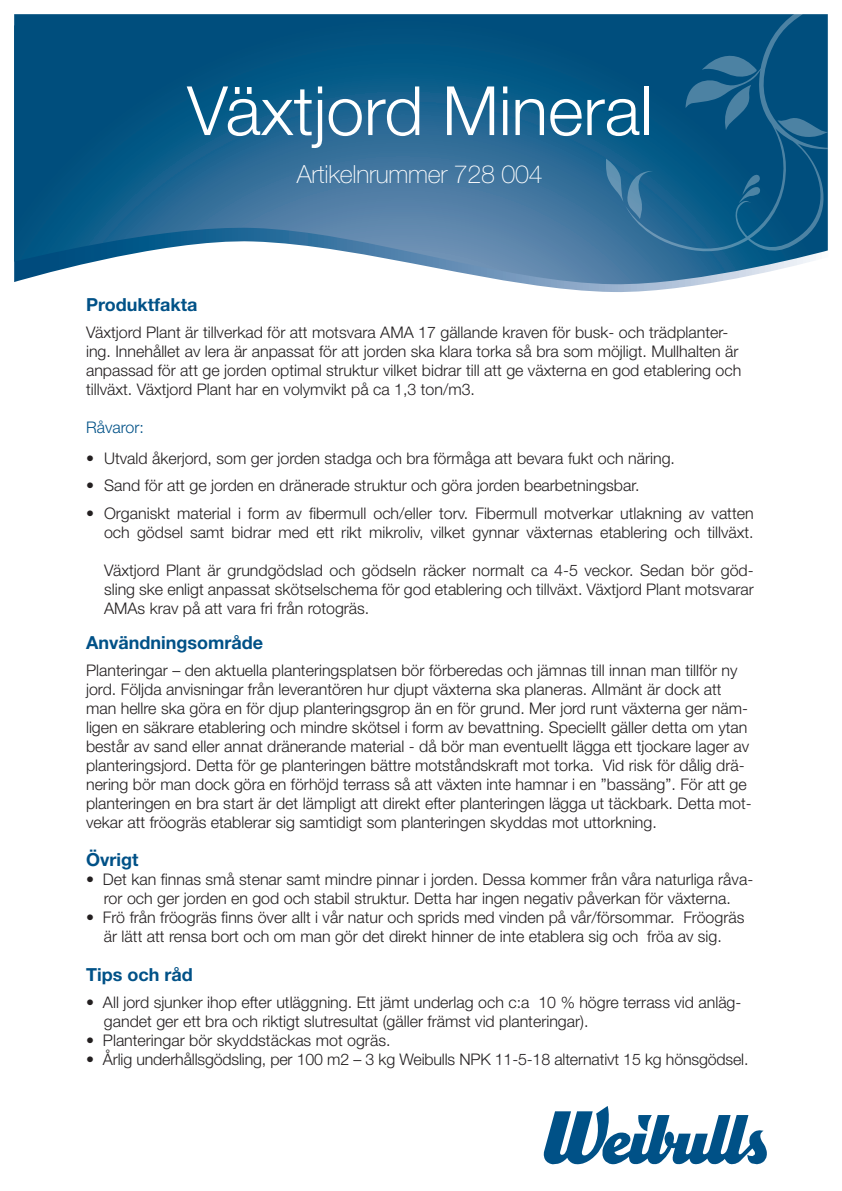
<style>
.page{position:relative;width:842px;height:1191px;background:#fff}
.page>*{position:absolute;margin:0;border:0;box-sizing:border-box;transform-origin:0 0}
.t1{font:300 68px "Helvetica Neue LT Std";color:#fff}
.t2{font:100 25px "Helvetica Neue LT Std";letter-spacing:-.01em;color:#fff}
.address{font:700 18px "Helvetica Neue LT Std";color:#005187}
.address-2{font:300 16px/19px "Helvetica Neue LT Std";color:#231f20}
.address-3{font:300 16px "Helvetica Neue LT Std";color:#005187}
</style>
<div class="page">
<svg style="left:14px;top:14px;width:802px;height:271px;background:#327199"></svg>
<svg style="left:605px;top:14px;width:223px;height:242px;background:#0e5986"></svg>
<svg style="left:544px;top:1106px;width:223px;height:58px"></svg>
<p class="t1" style="left:187px;top:69px;width:467px">Växtjord Mineral</p>
<p class="t2" style="left:297px;top:160px;width:247px">Artikelnrummer 728 004</p>
<p class="address" style="left:86px;top:294px;width:113px">Produktfakta</p>
<p class="address-2" style="left:86px;top:323px;width:657px">Växtjord Plant är tillverkad för att motsvara AMA 17 gällande kraven för busk- och trädplanter&shy;ing. Innehållet av lera är anpassat för att jorden ska klara torka så bra som möjligt. Mullhalten är anpassad för att ge jorden optimal struktur vilket bidrar till att ge växterna en god etablering och tillväxt. Växtjord Plant har en volymvikt på ca 1,3 ton/m3.</p>
<p class="address-3" style="left:86px;top:418px;width:59px">Råvaror:</p>
<p class="address-2" style="left:86px;top:448px;width:590px">• Utvald åkerjord, som ger jorden stadga och bra förmåga att bevara fukt och näring.</p>
<p class="address-2" style="left:86px;top:476px;width:555px">• Sand för att ge jorden en dränerade struktur och göra jorden bearbetningsbar.</p>
<p class="address-2" style="left:86px;top:503px;width:669px;text-align:right">• Organiskt material i form av fibermull och/eller torv. Fibermull motverkar utlakning av vatten och gödsel samt bidrar med ett rikt mikroliv, vilket gynnar växternas etablering och tillväxt.</p>
<p class="address-2" style="left:104px;top:560px;width:651px;text-align:justify">Växtjord Plant är grundgödslad och gödseln räcker normalt ca 4-5 veckor. Sedan bör göd&shy;sling ske enligt anpassat skötselschema för god etablering och tillväxt. Växtjord Plant motsvarar AMAs krav på att vara fri från rotogräs.</p>
<p class="address" style="left:86px;top:632px;width:178px">Användningsområde</p>
<p class="address-2" style="left:86px;top:661px;width:667px">Planteringar – den aktuella planteringsplatsen bör förberedas och jämnas till innan man tillför ny jord. Följda anvisningar från leverantören hur djupt växterna ska planeras. Allmänt är dock att man hellre ska göra en för djup planteringsgrop än en för grund. Mer jord runt växterna ger näm&shy;ligen en säkrare etablering och mindre skötsel i form av bevattning. Speciellt gäller detta om ytan består av sand eller annat dränerande material - då bör man eventuellt lägga ett tjockare lager av planteringsjord. Detta för ge planteringen bättre motståndskraft mot torka. Vid risk för dålig drä&shy;nering bör man dock göra en förhöjd terrass så att växten inte hamnar i en ”bassäng”. För att ge planteringen en bra start är det lämpligt att direkt efter planteringen lägga ut täckbark. Detta mot&shy;vekar att fröogräs etablerar sig samtidigt som planteringen skyddas mot uttorkning.</p>
<p class="address" style="left:86px;top:849px;width:54px">Övrigt</p>
<p class="address-2" style="left:86px;top:870px;width:669px;text-align:center">• Det kan finnas små stenar samt mindre pinnar i jorden. Dessa kommer från våra naturliga råva&shy;ror och ger jorden en god och stabil struktur. Detta har ingen negativ påverkan för växterna.</p>
<p class="address-2" style="left:86px;top:908px;width:660px;text-align:center">• Frö från fröogräs finns över allt i vår natur och sprids med vinden på vår/försommar. Fröogräs är lätt att rensa bort och om man gör det direkt hinner de inte etablera sig och fröa av sig.</p>
<p class="address" style="left:86px;top:963px;width:108px">Tips och råd</p>
<p class="address-2" style="left:104px;top:992px;width:639px;text-indent:-18px">• All jord sjunker ihop efter utläggning. Ett jämt underlag och c:a 10 % högre terrass vid anläg&shy;gandet ger ett bra och riktigt slutresultat (gäller främst vid planteringar).</p>
<p class="address-2" style="left:86px;top:1030px;width:306px">• Planteringar bör skyddstäckas mot ogräs.</p>
<p class="address-2" style="left:86px;top:1049px;width:664px">• Årlig underhållsgödsling, per 100 m2 – 3 kg Weibulls NPK 11-5-18 alternativt 15 kg hönsgödsel.</p>
</div>
